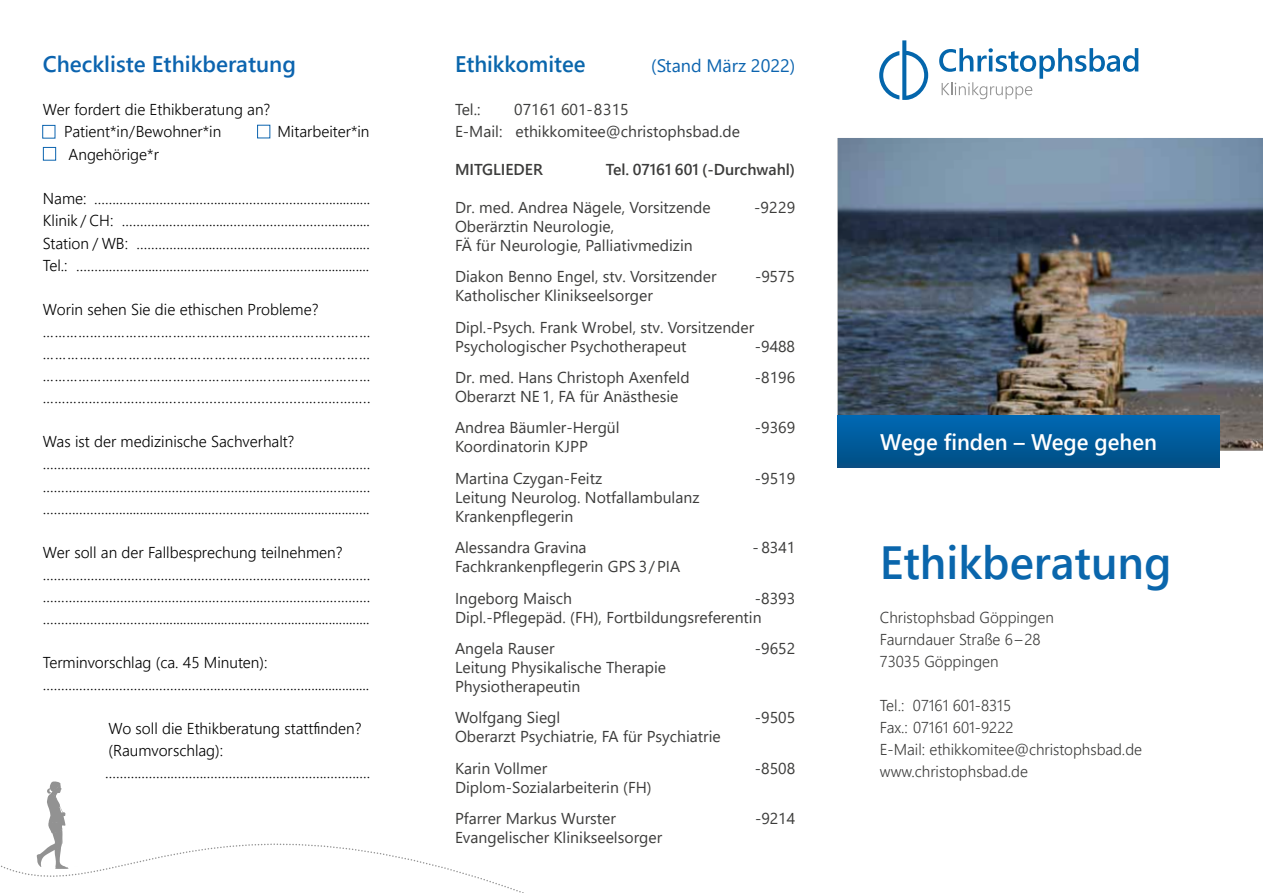
<style>
.page{position:relative;width:1263px;height:893px;background:#fff}
.page>*{position:absolute;margin:0;border:0;box-sizing:border-box;transform-origin:0 0}
.t1{font:600 46.5px "Segoe UI";color:#0a66ac}
.t2{font:600 22.5px "Segoe UI";color:#0c64af}
.t3{font:600 22.5px "Segoe UI";color:#fff}
.t4{font:600 22.5px "Segoe UI";color:#0a66ac}
.t5{font:18px "Segoe UI";color:#0c64af}
.t6{font:300 15.75px/22px "Segoe UI";color:#000}
.t7{font:15.75px/31.5px "Segoe UI";color:#3c3c3b}
.t8{font:300 15.75px/22px "Segoe UI";color:#3c3c3b}
.t9{font:600 15.75px "Segoe UI";color:#3c3c3b}
</style>
<div class="page">
<img style="left:838px;top:138px;width:425px;height:313px">
<svg style="left:1px;top:843px;width:523px;height:50px"></svg>
<div style="left:838px;top:416px;width:381px;height:52px;background:linear-gradient(to bottom,#0068b3,#034e84)"></div>
<div style="left:257px;top:125px;width:13px;height:13px;border:1px solid #0c64af"></div>
<div style="left:43px;top:147px;width:13px;height:13px;border:1px solid #0c64af"></div>
<div style="left:43px;top:125px;width:12px;height:13px;border:1px solid #0c64af"></div>
<svg style="left:37px;top:781px;width:31px;height:88px"></svg>
<svg style="left:939px;top:48px;width:199px;height:51px"></svg>
<svg style="left:879px;top:40px;width:49px;height:60px"></svg>
<h2 class="t2" style="left:43px;top:42px;width:255px">Checkliste Ethikberatung</h2>
<p class="t6" style="left:64px;top:96px;width:208px;line-height:22.5px;text-indent:-21px">Wer fordert die Ethikberatung an?<br>Patient*in/Bewohner*in</p>
<p class="t6" style="left:277px;top:119px;width:94px">Mitarbeiter*in</p>
<p class="t6" style="left:69px;top:142px;width:92px">Angehörige*r</p>
<p class="t6" style="left:43px;top:186px;width:329px;text-align:justify">Name: ……………………………......………………………...........<br>Klinik / CH: …………………….....…………………………..….....<br>Station / WB: ……………….....…………………………….........<br>Tel.: ……………….....…….………………………………................</p>
<p class="t6" style="left:43px;top:297px;width:329px">Worin sehen Sie die ethischen Probleme? ………………………………………………………………..……… ………………………………………………………..…………… …………………………………………………..…………………… ……………………………..................................……………..</p>
<p class="t6" style="left:43px;top:429px;width:329px">Was ist der medizinische Sachverhalt? ………………………………………………………………..…………… …………………………………………………..………………………… …………………..........................……………….......................…..</p>
<p class="t6" style="left:43px;top:539px;width:329px">Wer soll an der Fallbesprechung teilnehmen? ………………………………………………………………..…………… …………………………………………………..………………………… ……………………………..........................……….........................</p>
<p class="t6" style="left:43px;top:650px;width:328px">Terminvorschlag (ca. 45 Minuten): ………………………………………………………………...................</p>
<p class="t6" style="left:105px;top:716px;width:266px">Wo soll die Ethikberatung stattfinden? (Raumvorschlag): ……………………………………………………………….</p>
<h2 class="t4" style="left:455px;top:43px;width:132px">Ethikkomitee</h2>
<p class="t5" style="left:651px;top:48px;width:145px">(Stand März 2022)</p>
<p class="t7" style="left:455px;top:92px;width:27px">Tel.:</p>
<p class="t7" style="left:455px;top:97px;width:286px;line-height:22.5px;text-indent:59px">07161 601-8315<br>E-Mail: ethikkomitee@christophsbad.de</p>
<p class="t9" style="left:455px;top:155px;width:89px">MITGLIEDER</p>
<p class="t9" style="left:606px;top:155px;width:191px">Tel. 07161 601 (-Durchwahl)</p>
<p class="t7" style="left:455px;top:190px;width:257px">Dr. med. Andrea Nägele, Vorsitzende</p>
<p class="t7" style="left:754px;top:190px;width:43px">-9229</p>
<p class="t7" style="left:455px;top:215px;width:239px;line-height:18.9px">Oberärztin Neurologie,<br>FÄ für Neurologie, Palliativmedizin</p>
<p class="t7" style="left:455px;top:260px;width:263px">Diakon Benno Engel, stv. Vorsitzender</p>
<p class="t7" style="left:755px;top:260px;width:41px">-9575</p>
<p class="t7" style="left:455px;top:278px;width:301px">Katholischer Klinikseelsorger<br>Dipl.-Psych. Frank Wrobel, stv. Vorsitzender</p>
<p class="t7" style="left:455px;top:329px;width:233px">Psychologischer Psychotherapeut</p>
<p class="t7" style="left:755px;top:329px;width:42px">-9488</p>
<p class="t7" style="left:455px;top:360px;width:236px">Dr. med. Hans Christoph Axenfeld</p>
<p class="t7" style="left:755px;top:360px;width:42px">-8196</p>
<p class="t7" style="left:455px;top:379px;width:225px">Oberarzt NE 1, FA für Anästhesie<br>Andrea Bäumler-Hergül</p>
<p class="t7" style="left:755px;top:411px;width:42px">-9369</p>
<p class="t7" style="left:455px;top:430px;width:149px">Koordinatorin KJPP<br>Martina Czygan-Feitz</p>
<p class="t7" style="left:755px;top:461px;width:42px">-9519</p>
<p class="t7" style="left:455px;top:486px;width:246px;line-height:18.9px">Leitung Neurolog. Notfallambulanz<br>Krankenpflegerin</p>
<p class="t7" style="left:455px;top:530px;width:133px">Alessandra Gravina</p>
<p class="t7" style="left:753px;top:530px;width:44px">- 8341</p>
<p class="t7" style="left:455px;top:549px;width:227px">Fachkrankenpflegerin GPS 3/ PIA<br>Ingeborg Maisch</p>
<p class="t7" style="left:455px;top:587px;width:342px;line-height:18.9px;text-indent:300px">-8393<br>Dipl.-Pflegepäd. (FH), Fortbildungsreferentin</p>
<p class="t7" style="left:455px;top:631px;width:101px">Angela Rauser</p>
<p class="t7" style="left:755px;top:631px;width:42px">-9652</p>
<p class="t7" style="left:455px;top:656px;width:213px;line-height:18.9px">Leitung Physikalische Therapie<br>Physiotherapeutin</p>
<p class="t7" style="left:455px;top:701px;width:107px">Wolfgang Siegl</p>
<p class="t7" style="left:755px;top:701px;width:42px">-9505</p>
<p class="t7" style="left:455px;top:719px;width:267px">Oberarzt Psychiatrie, FA für Psychiatrie<br>Karin Vollmer</p>
<p class="t7" style="left:755px;top:751px;width:42px">-8508</p>
<p class="t7" style="left:455px;top:770px;width:198px">Diplom-Sozialarbeiterin (FH)<br>Pfarrer Markus Wurster</p>
<p class="t7" style="left:455px;top:820px;width:209px">Evangelischer Klinikseelsorger</p>
<p class="t7" style="left:755px;top:801px;width:41px">-9214</p>
<h2 class="t3" style="left:880px;top:421px;width:278px">Wege finden – Wege gehen</h2>
<h1 class="t1" style="left:880px;top:519px;width:293px">Ethikberatung</h1>
<p class="t8" style="left:880px;top:605px;width:175px">Christophsbad Göppingen<br>Faurndauer Straße 6–28<br>73035 Göppingen</p>
<p class="t8" style="left:880px;top:693px;width:264px">Tel.: 07161 601-8315<br>Fax.: 07161 601-9222<br>E-Mail: ethikkomitee@christophsbad.de www.christophsbad.de</p>
</div>
